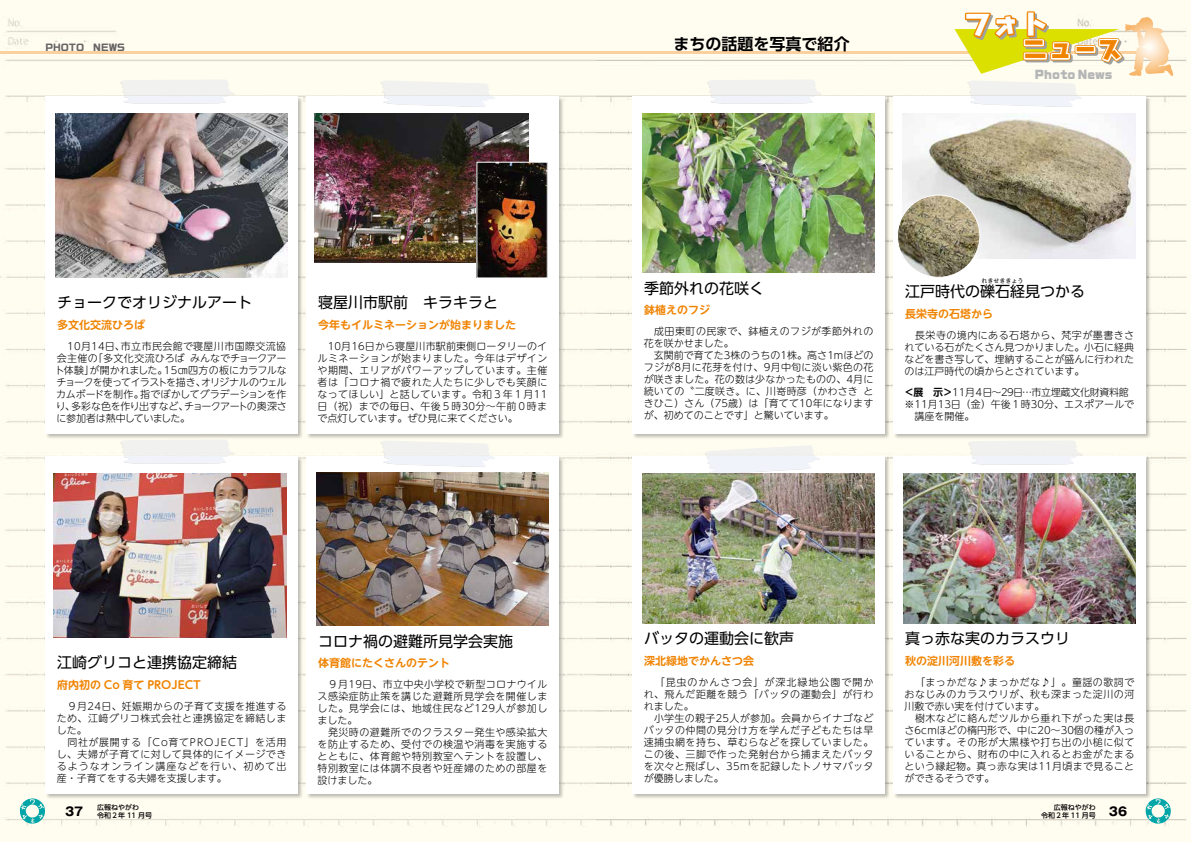
<style>
.page{position:relative;width:1191px;height:842px;background:#fffcf0}
.page>*{position:absolute;margin:0;border:0;box-sizing:border-box;transform-origin:0 0}
.t1{font:900 26.2px "Hase Toppo Std";color:#fff}
.t2{font:900 23.3px "Hase Toppo Std";color:#f08300}
.t3{font:700 16px "UD Shin Go Pro De";color:#000}
.t4{font:15px "UD Shin Go Pro";color:#000}
.t5{font:700 12px "Gothic MB101 Pro";color:#000}
.t6{font:700 11px "UD Shin M Go Pro De";color:#f08300}
.t7{font:10.7px "Ro G San Srf Std UB";color:#b5b6b6;scale:.95 1}
.t8{font:300 10px/12px "UD Shin M Go Pro";letter-spacing:.03em;color:#000}
.t9{font:300 10px "UD Shin M Go Pro";color:#000}
.t10{font:300 10px/12px "UD Shin M Go Pro";letter-spacing:-.045em;color:#000}
.t11{font:300 10px/12px "UD Shin M Go Pro";letter-spacing:-.035em;color:#000}
.t12{font:300 10px "UD Shin M Go Pro";letter-spacing:-.03em;color:#000}
.t13{font:300 10px "UD Shin M Go Pro";letter-spacing:-.065em;color:#000}
.t14{font:300 10px "UD Shin M Go Pro";letter-spacing:-.015em;color:#000}
.t15{font:300 10px "UD Shin M Go Pro";letter-spacing:-.025em;color:#000}
.t16{font:700 9px "Ro G San Srf Std";color:#656464}
.t17{font:500 7px/8px "UD Shin Go Pro";color:#000;text-align:right}
.t18{font:6px "UD Shin Go Pro";color:#000}
.s1{font-family:"UD Shin M Go Pro De";font-weight:700}
</style>
<div class="page">
<hr style="left:595px;top:51px;width:550px;height:3px;background:#fad09e">
<hr style="left:0;top:51px;width:595px;height:3px;background:#fad09e">
<svg style="left:1145px;top:798px;width:25px;height:26px"></svg>
<svg style="left:20px;top:798px;width:25px;height:26px"></svg>
<div style="left:632px;top:96px;width:258px;height:344px;background:#000;opacity:.25"></div>
<div style="left:632px;top:96px;width:252px;height:338px;background:#fff"></div>
<div style="left:893px;top:96px;width:258px;height:344px;background:#000;opacity:.25"></div>
<div style="left:893px;top:96px;width:252px;height:338px;background:#fff"></div>
<div style="left:632px;top:456px;width:258px;height:344px;background:#000;opacity:.25"></div>
<div style="left:632px;top:456px;width:252px;height:338px;background:#fff"></div>
<div style="left:893px;top:456px;width:258px;height:344px;background:#000;opacity:.25"></div>
<div style="left:893px;top:456px;width:252px;height:338px;background:#fff"></div>
<img style="left:642px;top:113px;width:232px;height:159px">
<img style="left:903px;top:113px;width:232px;height:146px">
<img style="left:642px;top:473px;width:232px;height:151px">
<img style="left:903px;top:473px;width:232px;height:151px">
<svg style="left:705px;top:79px;width:117px;height:25px"></svg>
<svg style="left:703px;top:445px;width:118px;height:29px"></svg>
<svg style="left:954px;top:10px;width:219px;height:97px"></svg>
<svg style="left:966px;top:440px;width:117px;height:25px"></svg>
<div style="left:45px;top:96px;width:259px;height:344px;background:#000;opacity:.25"></div>
<div style="left:45px;top:96px;width:253px;height:338px;background:#fff"></div>
<div style="left:45px;top:456px;width:259px;height:344px;background:#000;opacity:.25"></div>
<div style="left:45px;top:456px;width:253px;height:338px;background:#fff"></div>
<div style="left:306px;top:96px;width:258px;height:344px;background:#000;opacity:.25"></div>
<div style="left:306px;top:96px;width:252px;height:338px;background:#fff"></div>
<div style="left:306px;top:456px;width:258px;height:344px;background:#000;opacity:.25"></div>
<div style="left:306px;top:456px;width:252px;height:338px;background:#fff"></div>
<img style="left:55px;top:113px;width:233px;height:165px">
<img style="left:54px;top:473px;width:232px;height:165px">
<img style="left:314px;top:113px;width:214px;height:149px">
<img style="left:478px;top:164px;width:67px;height:112px">
<img style="left:316px;top:472px;width:233px;height:154px">
<svg style="left:119px;top:79px;width:117px;height:25px"></svg>
<svg style="left:119px;top:439px;width:117px;height:25px"></svg>
<svg style="left:379px;top:80px;width:117px;height:27px"></svg>
<svg style="left:379px;top:440px;width:117px;height:27px"></svg>
<img style="left:897px;top:195px;width:82px;height:82px;border-radius:41px">
<p class="t16" style="left:45px;top:41px;width:81px">PHOTO　NEWS</p>
<h3 class="t4" style="left:57px;top:290px;width:196px">チョークでオリジナルアート</h3>
<p class="t6" style="left:57px;top:315px;width:89px">多文化交流ひろば</p>
<p class="t8" style="left:121px;top:340px;width:167px">市立市民会館で寝屋川市国際交流協</p>
<p class="t8" style="left:57px;top:340px;width:70px">　10月14日、</p>
<p class="t8" style="left:93px;top:352px;width:93px">「多文化交流ひろば</p>
<p class="t8" style="left:57px;top:352px;width:43px">会主催の</p>
<p class="t14" style="left:190px;top:350px;width:98px">みんなでチョークアー</p>
<p class="t15" style="left:89px;top:362px;width:80px">が開かれました。</p>
<p class="t8" style="left:55px;top:364px;width:41px">ト体験」</p>
<p class="t9" style="left:164px;top:362px;width:124px">15㎝四方の板にカラフルな</p>
<p class="t13" style="left:201px;top:374px;width:87px">オリジナルのウェル</p>
<p class="t10" style="left:140px;top:376px;width:148px;text-indent:-84px">チョークを使ってイラストを描き、<br>指でぼかしてグラデーションを作</p>
<p class="t14" style="left:56px;top:386px;width:89px">カムボードを制作。</p>
<p class="t11" style="left:71px;top:400px;width:119px">多彩な色を作り出すなど、</p>
<p class="t13" style="left:184px;top:398px;width:104px">チョークアートの奥深さ</p>
<p class="t11" style="left:56px;top:400px;width:136px">り、<br>に参加者は熱中していました。</p>
<h3 class="t4" style="left:318px;top:290px;width:181px">寝屋川市駅前　キラキラと</h3>
<p class="t6" style="left:318px;top:315px;width:199px">今年もイルミネーションが始まりました</p>
<p class="t8" style="left:317px;top:340px;width:231px;text-align:justify">　10月16日から寝屋川市駅前東側ロータリーのイルミネーションが始まりました。今年はデザインや期間、エリアがパワーアップしています。主催者は「コロナ禍で疲れた人たちに少しでも笑顔になってほしい」と話しています。令和３年１月11日（祝）までの毎日、午後５時30分～午前０時まで点灯しています。ぜひ見に来てください。</p>
<h3 class="t4" style="left:57px;top:650px;width:181px">江崎グリコと連携協定締結</h3>
<p class="t6" style="left:57px;top:675px;width:145px">府内初の Co 育て PROJECT</p>
<p class="t8" style="left:57px;top:700px;width:231px">　９月24日、妊娠期からの子育て支援を推進するため、江﨑グリコ株式会社と連携協定を締結しました。<br>　同社が展開する「Co育てPROJECT」を活用し、夫婦が子育てに対して具体的にイメージできるようなオンライン講座などを行い、初めて出産・子育てをする夫婦を支援します。</p>
<p class="t5" style="left:65px;top:802px;width:20px">37</p>
<p class="t17" style="left:97px;top:803px;width:56px;text-align:left">広報ねやがわ<br>令和２年 11 月号</p>
<h3 class="t4" style="left:318px;top:629px;width:197px">コロナ禍の避難所見学会実施</h3>
<p class="t6" style="left:318px;top:654px;width:133px">体育館にたくさんのテント</p>
<p class="t8" style="left:317px;top:678px;width:231px">　９月19日、市立中央小学校で新型コロナウイルス感染症防止策を講じた避難所見学会を開催しました。見学会には、地域住民など129人が参加しました。<br>　発災時の避難所でのクラスター発生や感染拡大を防止するため、受付での検温や消毒を実施するとともに、体育館や特別教室へテントを設置し、特別教室には体調不良者や妊産婦のための部屋を設けました。</p>
<h3 class="t3" style="left:673px;top:31px;width:177px">まちの話題を写真で紹介</h3>
<h1 class="t1" style="left:964px;top:5px;width:84px">フォト</h1>
<h2 class="t2" style="left:1023px;top:32px;width:100px">ニュース</h2>
<p class="t7" style="left:1034px;top:67px;width:83px">Photo News</p>
<h3 class="t4" style="left:644px;top:276px;width:121px">季節外れの花咲く</h3>
<p class="t18" style="left:981px;top:276px;width:43px">れきせききょう</p>
<h3 class="t4" style="left:905px;top:279px;width:181px">江戸時代の礫石経見つかる</h3>
<p class="t6" style="left:644px;top:301px;width:67px">鉢植えのフジ</p>
<p class="t8" style="left:643px;top:325px;width:231px">　成田東町の民家で、鉢植えのフジが季節外れの</p>
<p class="t9" style="left:643px;top:335px;width:91px">花を咲かせました。</p>
<p class="t9" style="left:643px;top:347px;width:231px">　玄関前で育てた3株のうちの1株。高さ1mほどの</p>
<p class="t8" style="left:643px;top:361px;width:231px">フジが8月に花芽を付け、9月中旬に淡い紫色の花</p>
<p class="t8" style="left:643px;top:373px;width:231px">が咲きました。花の数は少なかったものの、4月に</p>
<p class="t8" style="left:863px;top:385px;width:11px">と</p>
<p class="t8" style="left:643px;top:385px;width:231px">続いての〝二度咲き〟に、川嵜時彦（かわさき<br>きひこ）さん（75歳）は「育てて10年になりますが、初めてのことです」と驚いています。</p>
<p class="t6" style="left:905px;top:305px;width:89px">長栄寺の石塔から</p>
<p class="t8" style="left:904px;top:329px;width:231px;text-align:justify">　長栄寺の境内にある石塔から、梵字が墨書きされている石がたくさん見つかりました。小石に経典などを書き写して、埋納することが盛んに行われたのは江戸時代の頃からとされています。</p>
<p class="t12" style="left:904px;top:384px;width:226px"><span class="s1">＜展　示＞</span>11月４日～29日…市立埋蔵文化財資料館</p>
<p class="t9" style="left:904px;top:396px;width:231px">※11月13日（金）午後１時30分、エスポアールで</p>
<p class="t8" style="left:914px;top:409px;width:61px">講座を開催。</p>
<h3 class="t4" style="left:644px;top:626px;width:151px">バッタの運動会に歓声</h3>
<p class="t6" style="left:644px;top:651px;width:111px">深北緑地でかんさつ会</p>
<h3 class="t4" style="left:905px;top:626px;width:166px">真っ赤な実のカラスウリ</h3>
<p class="t6" style="left:905px;top:651px;width:111px">秋の淀川河川敷を彩る</p>
<p class="t8" style="left:643px;top:675px;width:231px">　「昆虫のかんさつ会」が深北緑地公園で開かれ、飛んだ距離を競う「バッタの運動会」が行われました。<br>　小学生の親子25人が参加。会員からイナゴなどバッタの仲間の見分け方を学んだ子どもたちは早速捕虫網を持ち、草むらなどを探していました。この後、三脚で作った発射台から捕まえたバッタを次々と飛ばし、35mを記録したトノサマバッタが優勝しました。</p>
<p class="t8" style="left:904px;top:675px;width:231px">　「まっかだな♪まっかだな♪」。童謡の歌詞でおなじみのカラスウリが、秋も深まった淀川の河川敷で赤い実を付けています。<br>　樹木などに絡んだツルから垂れ下がった実は長さ6cmほどの楕円形で、中に20～30個の種が入っています。その形が大黒様や打ち出の小槌に似ていることから、財布の中に入れるとお金がたまるという縁起物。真っ赤な実は11月頃まで見ることができるそうです。</p>
<p class="t17" style="left:1041px;top:803px;width:56px">広報ねやがわ<br>令和２年 11 月号</p>
<p class="t5" style="left:1109px;top:802px;width:20px">36</p>
</div>
